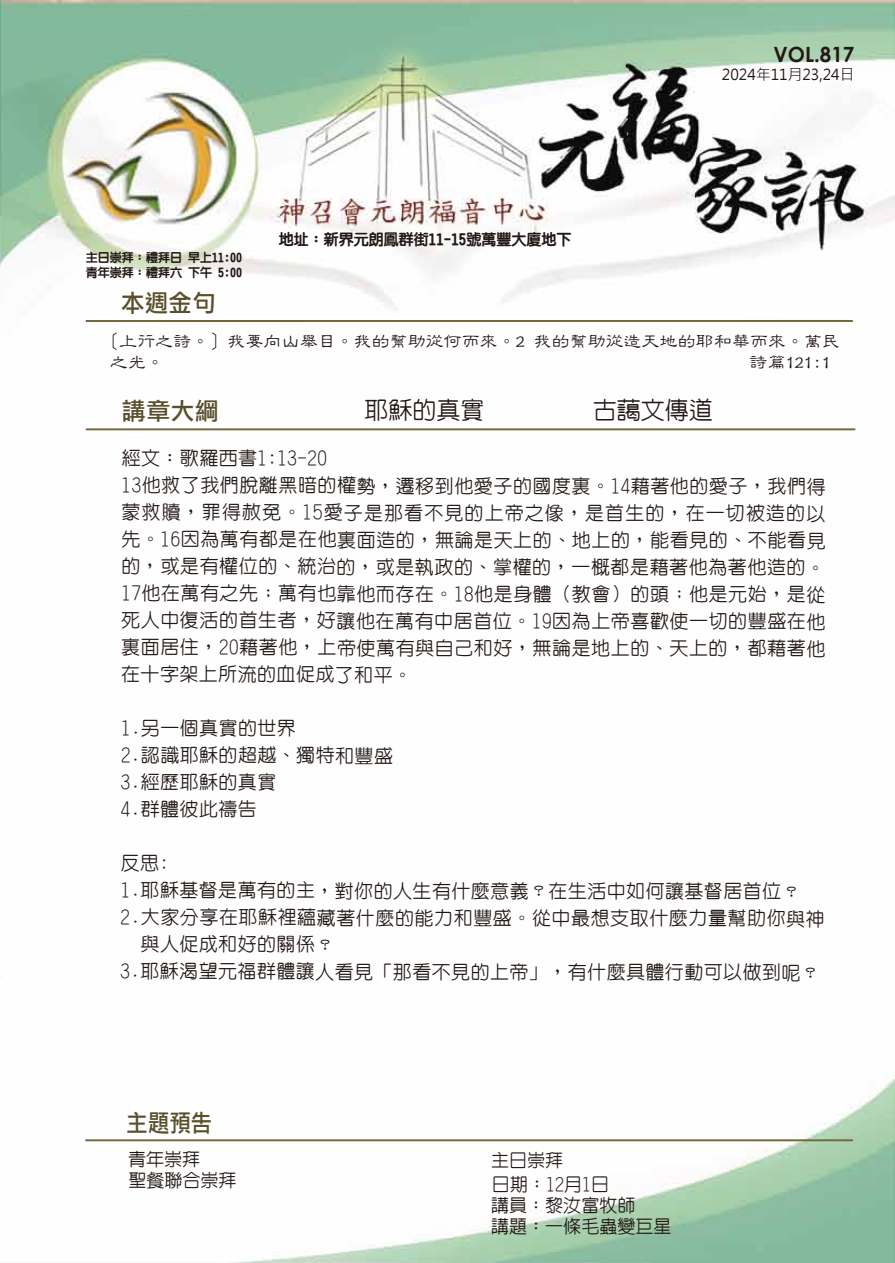
<style>
.page{position:relative;width:895px;height:1263px;background:#fff}
.page>*{position:absolute;margin:0;border:0;box-sizing:border-box;transform-origin:0 0}
.t1{font:500 24px "Yen Round";color:#221815}
.t2{font:24px "DF Li Hei Md HK BF";letter-spacing:.015em;color:#5a4f2b}
.t3{font:24px "DF Li Hei Md HK BF";letter-spacing:.015em;color:#5a4f2b;scale:.89 1}
.t4{font:700 21px "Century Gothic";color:#221815}
.t5{font:500 18.75px/27px "Yen Round";letter-spacing:.03em;color:#221815}
.t6{font:500 18px/21px "Jen Lei";color:#221815}
.t7{font:500 18px/21px "Yen Round";color:#221815}
.t8{font:800 15px "Yen Round";color:#221815}
.t9{font:15px "Microsoft Jheng Hei";color:#221815}
.t10{font:800 12px/14.4px "Yen Round";color:#221815}
.s1{font-family:"Lin Gothic"}
</style>
<div class="page">
<img style="left:0;top:0;width:894px;height:1263px">
<div style="left:86px;top:428px;width:769px;height:2px;border:1px solid #71663c"></div>
<div style="left:85px;top:1139px;width:767px;height:2px;border:1px solid #71663c"></div>
<div style="left:86px;top:320px;width:766px;height:2px;border:1px solid #71663c"></div>
<p class="t10" style="left:86px;top:250px;width:157px">主日崇拜：禮拜日 早上11:00青年崇拜：禮拜六 下午 5:00</p>
<p class="t8" style="left:279px;top:231px;width:294px">地址：新界元朗鳳群街11-15號萬豐大廈地下</p>
<p class="t4" style="left:773px;top:39px;width:82px">VOL.817</p>
<p class="t9" style="left:721px;top:65px;width:134px">2024年11月23,24日</p>
<p class="t2" style="left:121px;top:290px;width:96px">本週金句</p>
<p class="t6" style="left:110px;top:330px;width:731px;text-indent:-9px">〔上行之詩。〕我要向山舉目。我的幫助從何而來。2 我的幫助從造天地的耶和華而來。萬民之光。</p>
<p class="t6" style="left:749px;top:351px;width:82px">詩篇121:1</p>
<p class="t1" style="left:364px;top:397px;width:121px">耶穌的真實</p>
<p class="t1" style="left:592px;top:397px;width:121px">古藹文傳道</p>
<p class="t5" style="left:121px;top:445px;width:705px">經文：歌羅西書1:13-20<br>13他救了我們脫離黑暗的權勢，遷移到他愛子的國度裏。14藉著他的愛子，我們得蒙救贖，罪得赦免。15愛子是那看不見的上帝之像，是首生的，在一切被造的以先。16因為萬有都是在他裏面造的，無論是天上的、地上的，能看見的、不能看見的，或是有權位的、統治的，或是執政的、掌權的，一概都是藉著他為著他造的。17他在萬有之先；萬有也靠他而存在。18他是身體（教會）的頭；他是元始，是從死人中復活的首生者，好讓他在萬有中居首位。19因為上帝喜歡使一切的豐盛在他裏面居住，20藉著他，上帝使萬有與自己和好，無論是地上的、天上的，都藉著他在十字架上所流的血促成了和平。</p>
<p class="t5" style="left:121px;top:715px;width:273px">1.另一個真實的世界<br>2.認識耶穌的超越、獨特和豐盛<br>3.經歷耶穌的真實<br>4.群體彼此禱告</p>
<p class="t5" style="left:121px;top:849px;width:50px">反思:</p>
<p class="t5" style="left:121px;top:877px;width:681px">1.耶穌基督是萬有的主，對你的人生有什麼意義？在生活中如何讓基督居首位？</p>
<p class="t5" style="left:121px;top:904px;width:705px">2.大家分享在耶穌裡蘊藏著什麼的能力和豐盛。從中最想支取什麼力量幫助你與神</p>
<p class="t5" style="left:141px;top:931px;width:195px">與人促成和好的關係？</p>
<p class="t5" style="left:120px;top:958px;width:700px">3.耶穌渴望元福群體讓人看見「那看不見的上帝」，有什麼具體行動可以做到呢？</p>
<p class="t2" style="left:122px;top:399px;width:99px">講章大綱</p>
<p class="t3" style="left:126px;top:1110px;width:98px">主題預告</p>
<p class="t7" style="left:128px;top:1149px;width:110px">青年崇拜<br>聖餐聯合崇拜</p>
<p class="t7" style="left:491px;top:1148px;width:119px;line-height:24px">主日崇拜<br>日期：12月1日</p>
<p class="t7" style="left:491px;top:1195px;width:181px"><span class="s1">講員</span>：黎汝富牧師<br><span class="s1">講題</span>：一條毛蟲變巨星</p>
</div>
